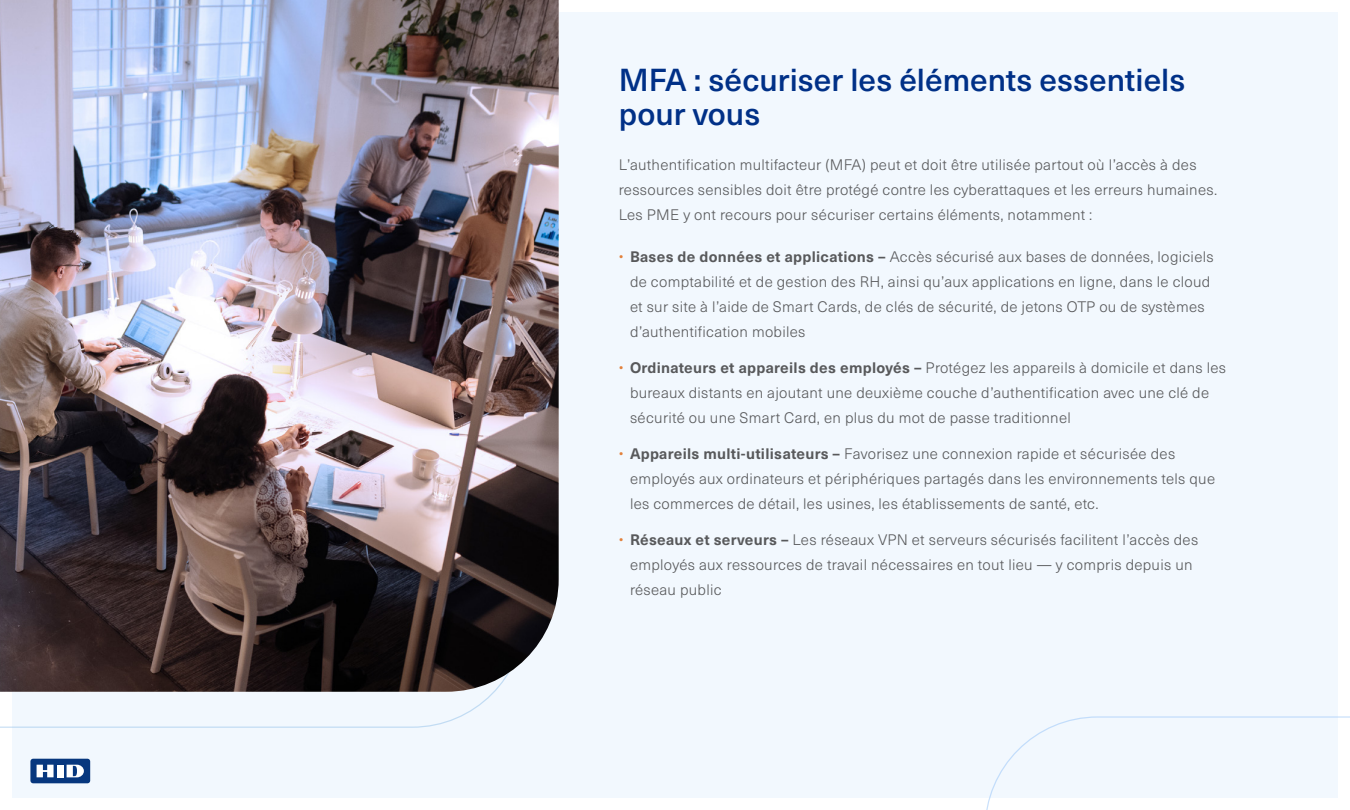
<style>
.page{position:relative;width:1350px;height:810px;background:#fff}
.page>*{position:absolute;margin:0;border:0;box-sizing:border-box;transform-origin:0 0}
.eb_large_section_hea{font:500 31.25px/33.8px "Neue Haas Unica Pro";color:#003087}
.ds_bullet_list_body{font:300 15px/25px "Neue Haas Unica Pro";letter-spacing:.02em;color:#58595b}
.eb_main_body{font:300 15px/25px "Neue Haas Unica Pro";letter-spacing:.02em;color:#58595b}
.s1{color:#e2813c}
.s2{font-weight:700}
</style>
<div class="page">
<div style="left:12px;top:12px;width:1326px;height:786px;background:#f2f8fe"></div>
<svg style="left:986px;top:716px;width:364px;height:94px"></svg>
<div style="left:30px;top:759px;width:60px;height:24px;background:#07377e;border-radius:3px"></div>
<div style="left:57px;top:765px;width:6px;height:12px;background:#fff"></div>
<svg style="left:37px;top:765px;width:17px;height:12px"></svg>
<svg style="left:67px;top:765px;width:17px;height:12px"></svg>
<img style="left:0;top:0;width:559px;height:692px">
<p class="eb_large_section_hea" style="left:619px;top:64px;width:568px">MFA : sécuriser les éléments essentiels pour vous</p>
<p class="eb_main_body" style="left:619px;top:152px;width:600px">L’authentification multifacteur (MFA) peut et doit être utilisée partout où l’accès à des ressources sensibles doit être protégé contre les cyberattaques et les erreurs humaines.<br>Les PME y ont recours pour sécuriser certains éléments, notamment :</p>
<p class="ds_bullet_list_body" style="left:630px;top:244px;width:585px;text-indent:-11px"><span class="s1">•</span> <span class="s2">Bases de données et applications –</span> Accès sécurisé aux bases de données, logiciels de comptabilité et de gestion des RH, ainsi qu’aux applications en ligne, dans le cloud et sur site à l’aide de Smart Cards, de clés de sécurité, de jetons OTP ou de systèmes d’authentification mobiles</p>
<p class="ds_bullet_list_body" style="left:630px;top:355px;width:598px;text-indent:-11px"><span class="s1">•</span> <span class="s2">Ordinateurs et appareils des employés –</span> Protégez les appareils à domicile et dans les bureaux distants en ajoutant une deuxième couche d’authentification avec une clé de sécurité ou une Smart Card, en plus du mot de passe traditionnel</p>
<p class="ds_bullet_list_body" style="left:630px;top:442px;width:587px;text-indent:-11px"><span class="s1">•</span> <span class="s2">Appareils multi-utilisateurs –</span> Favorisez une connexion rapide et sécurisée des employés aux ordinateurs et périphériques partagés dans les environnements tels que les commerces de détail, les usines, les établissements de santé, etc.</p>
<p class="ds_bullet_list_body" style="left:630px;top:528px;width:570px;text-indent:-11px"><span class="s1">•</span> <span class="s2">Réseaux et serveurs –</span> Les réseaux VPN et serveurs sécurisés facilitent l’accès des employés aux ressources de travail nécessaires en tout lieu — y compris depuis un réseau public</p>
</div>
